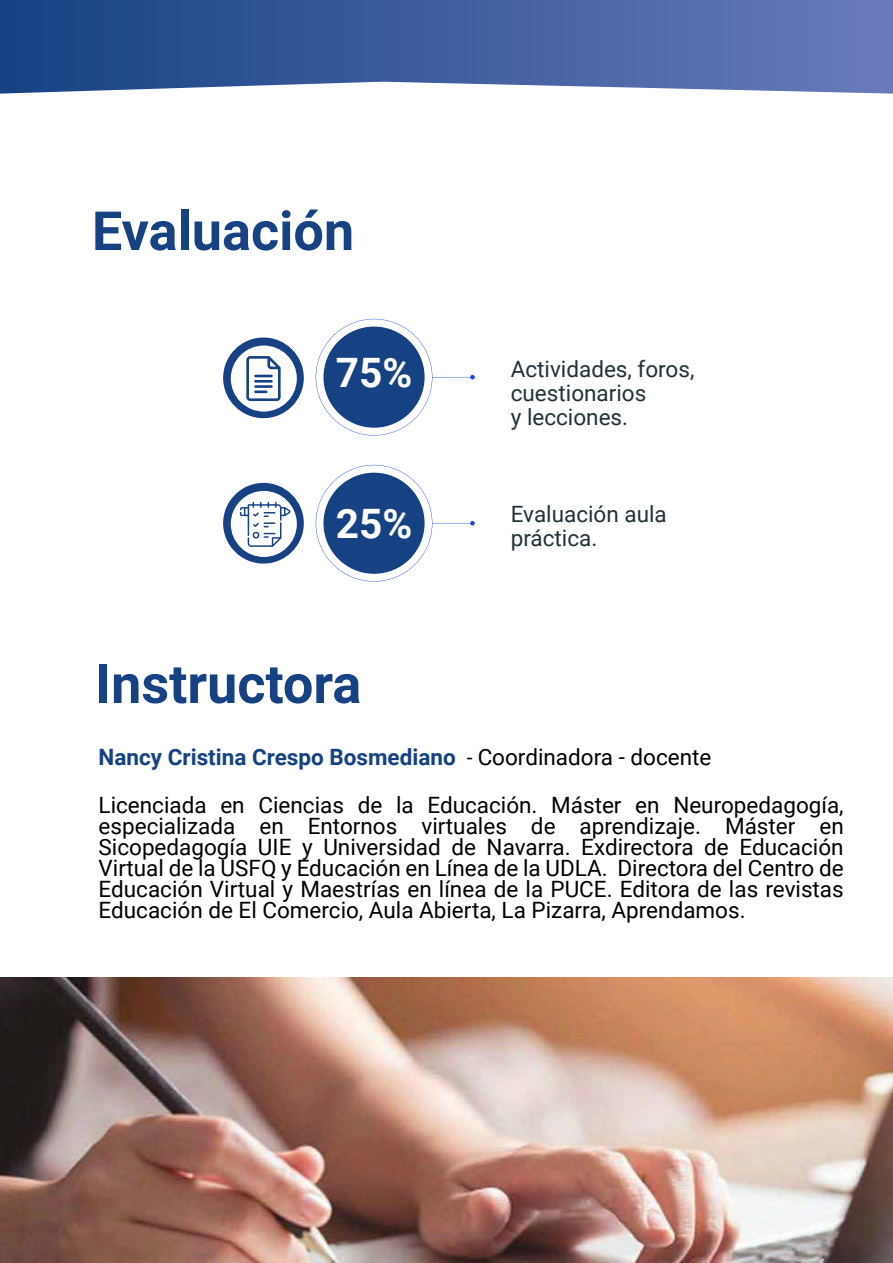
<style>
.page{position:relative;width:893px;height:1263px;background:#fff}
.page>*{position:absolute;margin:0;border:0;box-sizing:border-box;transform-origin:0 0}
.t1{font:700 54px "Roboto";color:#164284}
.t2{font:700 40.5px "Roboto";color:#fff}
.t3{font:22.5px/21px "Roboto";color:#000}
.t4{font:22.5px/24px "Roboto";color:#203239}
.s1{font-weight:700;color:#164284}
.s2{font-size:21px}
</style>
<div class="page">
<svg style="left:316px;top:465px;width:159px;height:117px"></svg>
<svg style="left:316px;top:319px;width:159px;height:117px"></svg>
<div style="left:323px;top:327px;width:102px;height:101px;background:#164284;border-radius:50%"></div>
<div style="left:323px;top:473px;width:102px;height:101px;background:#164284;border-radius:50%"></div>
<svg style="left:223px;top:337px;width:81px;height:81px"></svg>
<svg style="left:223px;top:483px;width:81px;height:81px"></svg>
<img style="left:0;top:978px;width:893px;height:285px">
<svg style="left:0;top:0;width:893px;height:94px"></svg>
<h1 class="t1" style="left:92px;top:193px;width:264px">Evaluación</h1>
<h2 class="t2" style="left:336px;top:344px;width:78px">75%</h2>
<h2 class="t2" style="left:336px;top:495px;width:78px">25%</h2>
<h1 class="t1" style="left:95px;top:646px;width:267px">Instructora</h1>
<p class="t4" style="left:511px;top:356px;width:185px">Actividades, foros, cuestionarios<br>y lecciones.</p>
<p class="t4" style="left:511px;top:502px;width:157px">Evaluación aula práctica.</p>
<p class="t3" style="left:99px;top:732px;width:747px;line-height:48px"><span class="s1">Nancy Cristina Crespo Bosmediano</span> <span class="s2">-</span> Coordinadora - docente<br>Licenciada en Ciencias de la Educación. Máster en Neuropedagogía,</p>
<p class="t3" style="left:99px;top:815px;width:747px;text-align:justify">especializada en Entornos virtuales de aprendizaje. Máster en Sicopedagogía UIE y Universidad de Navarra. Exdirectora de Educación Virtual de la USFQ y Educación en Línea de la UDLA. Directora del Centro de Educación Virtual y Maestrías en línea de la PUCE. Editora de las revistas Educación de El Comercio, Aula Abierta, La Pizarra, Aprendamos.</p>
</div>
